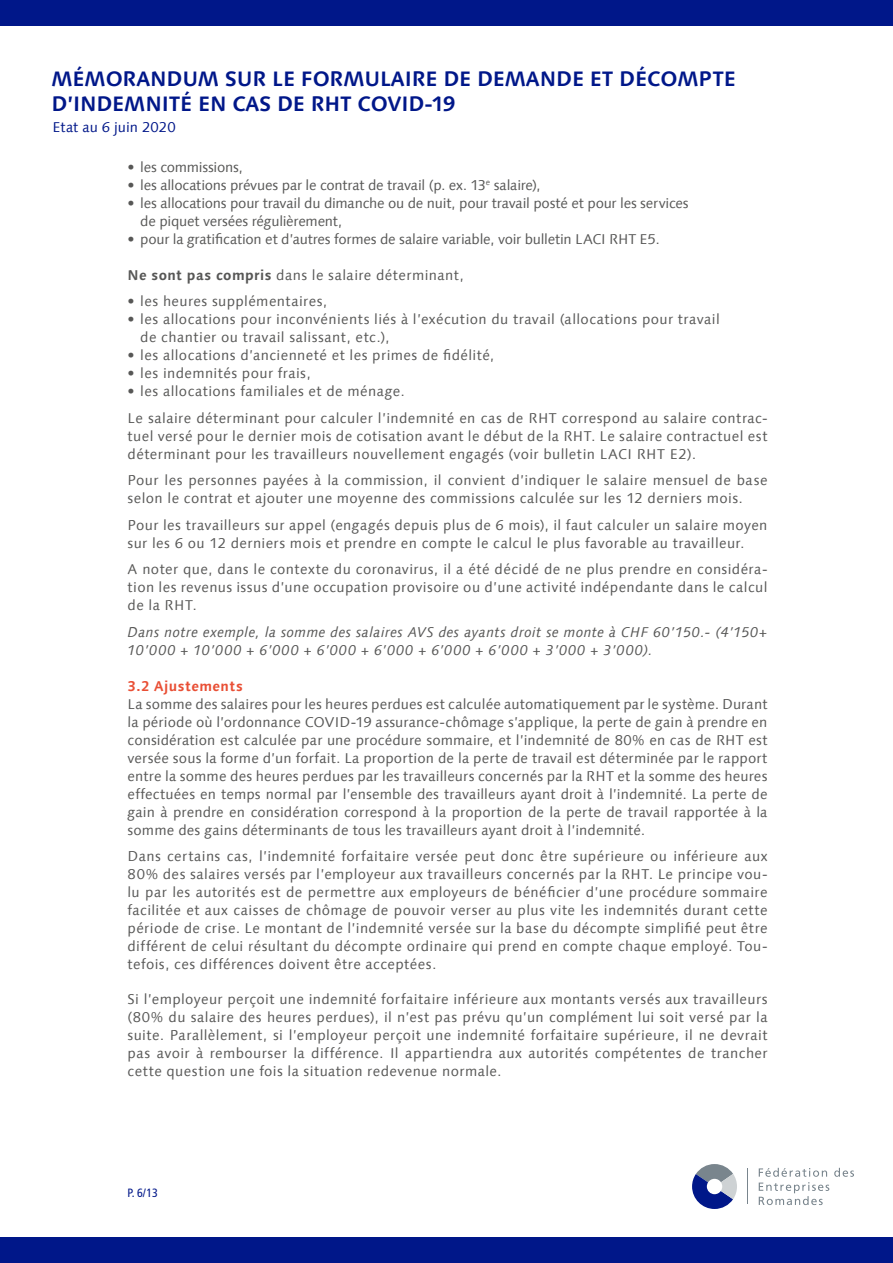
<style>
.page{position:relative;width:893px;height:1263px;background:#fff}
.page>*{position:absolute;margin:0;border:0;box-sizing:border-box;transform-origin:0 0}
.t1{font:700 21px/25.2px "Linotype Syntax Com";letter-spacing:-.01em;color:#001789}
.t2{font:14.25px/18px "Linotype Syntax Com";letter-spacing:.025em;color:#575756}
.t3{font:14.25px/18px "Linotype Syntax Com";letter-spacing:-.015em;color:#575756}
.t4{font:italic 14.25px/18px "Linotype Syntax Com";letter-spacing:.025em;color:#575756}
.t5{font:14.25px "Linotype Syntax Com";letter-spacing:-.02em;color:#575756}
.t6{font:14.25px "Linotype Syntax Com";letter-spacing:.005em;color:#001789}
.t7{font:700 14.25px "Linotype Syntax Com";letter-spacing:.03em;color:#e94f35}
.t8{font:condensed 12px "Frutiger LT";color:#001789}
.s1{font-weight:700}
</style>
<div class="page">
<div style="left:0;top:1237px;width:893px;height:26px;background:#001789"></div>
<div style="left:0;top:0;width:893px;height:26px;background:#001789"></div>
<svg style="left:759px;top:1168px;width:95px;height:37px"></svg>
<svg style="left:692px;top:1164px;width:45px;height:45px"></svg>
<hr style="left:747px;top:1168px;width:1px;height:36px;background:#79858d">
<h1 class="t1" style="left:52px;top:65px;width:686px">MÉMORANDUM SUR LE FORMULAIRE DE DEMANDE ET DÉCOMPTE<br>D’INDEMNITÉ EN CAS DE RHT COVID-19</h1>
<p class="t6" style="left:53px;top:119px;width:125px">Etat au 6 juin 2020</p>
<p class="t5" style="left:128px;top:158px;width:117px">• les commissions,</p>
<p class="t3" style="left:128px;top:176px;width:415px">• les allocations prévues par le contrat de travail (p. ex. 13<sup>e</sup> salaire),</p>
<p class="t3" style="left:140px;top:194px;width:550px;text-indent:-13px">• les allocations pour travail du dimanche ou de nuit, pour travail posté et pour les services de piquet versées régulièrement,</p>
<p class="t3" style="left:128px;top:230px;width:533px">• pour la gratification et d’autres formes de salaire variable, voir bulletin LACI RHT E5.</p>
<p class="t2" style="left:128px;top:266px;width:338px"><span class="s1">Ne sont pas compris</span> dans le salaire déterminant,</p>
<p class="t2" style="left:128px;top:292px;width:201px">• les heures supplémentaires,</p>
<p class="t2" style="left:140px;top:310px;width:581px;text-indent:-13px">• les allocations pour inconvénients liés à l’exécution du travail (allocations pour travail de chantier ou travail salissant, etc.),</p>
<p class="t2" style="left:128px;top:346px;width:368px">• les allocations d’ancienneté et les primes de fidélité,</p>
<p class="t2" style="left:128px;top:364px;width:185px">• les indemnités pour frais,</p>
<p class="t2" style="left:128px;top:378px;width:641px;line-height:26.5px">• les allocations familiales et de ménage.<br>Le salaire déterminant pour calculer l’indemnité en cas de RHT correspond au salaire contrac-</p>
<p class="t2" style="left:128px;top:427px;width:641px">tuel versé pour le dernier mois de cotisation avant le début de la RHT. Le salaire contractuel est déterminant pour les travailleurs nouvellement engagés (voir bulletin LACI RHT E2).</p>
<p class="t2" style="left:128px;top:471px;width:641px">Pour les personnes payées à la commission, il convient d’indiquer le salaire mensuel de base selon le contrat et ajouter une moyenne des commissions calculée sur les 12 derniers mois.</p>
<p class="t2" style="left:128px;top:516px;width:641px">Pour les travailleurs sur appel (engagés depuis plus de 6 mois), il faut calculer un salaire moyen sur les 6 ou 12 derniers mois et prendre en compte le calcul le plus favorable au travailleur.</p>
<p class="t2" style="left:128px;top:560px;width:641px;text-align:justify">A noter que, dans le contexte du coronavirus, il a été décidé de ne plus prendre en considéra&shy;tion les revenus issus d’une occupation provisoire ou d’une activité indépendante dans le calcul de la RHT.</p>
<p class="t4" style="left:128px;top:623px;width:641px">Dans notre exemple, la somme des salaires AVS des ayants droit se monte à CHF 60’150.- (4’150+<br>10’000 + 10’000 + 6’000 + 6’000 + 6’000 + 6’000 + 6’000 + 3’000 + 3’000).</p>
<p class="t7" style="left:128px;top:677px;width:117px">3.2 Ajustements</p>
<p class="t2" style="left:128px;top:695px;width:641px;text-align:justify">La somme des salaires pour les heures perdues est calculée automatiquement par le système. Durant la période où l’ordonnance COVID-19 assurance-chômage s’applique, la perte de gain à prendre en considération est calculée par une procédure sommaire, et l’indemnité de 80% en cas de RHT est versée sous la forme d’un forfait. La proportion de la perte de travail est déterminée par le rapport entre la somme des heures perdues par les travailleurs concernés par la RHT et la somme des heures effectuées en temps normal par l’ensemble des travailleurs ayant droit à l’indemnité. La perte de gain à prendre en considération correspond à la proportion de la perte de travail rapportée à la somme des gains déterminants de tous les travailleurs ayant droit à l’indemnité.</p>
<p class="t2" style="left:128px;top:847px;width:641px;text-align:justify">Dans certains cas, l’indemnité forfaitaire versée peut donc être supérieure ou inférieure aux 80% des salaires versés par l’employeur aux travailleurs concernés par la RHT. Le principe vou&shy;lu par les autorités est de permettre aux employeurs de bénéficier d’une procédure sommaire facilitée et aux caisses de chômage de pouvoir verser au plus vite les indemnités durant cette période de crise. Le montant de l’indemnité versée sur la base du décompte simplifié peut être différent de celui résultant du décompte ordinaire qui prend en compte chaque employé. Tou&shy;tefois, ces différences doivent être acceptées.</p>
<p class="t2" style="left:128px;top:990px;width:641px;text-align:justify">Si l’employeur perçoit une indemnité forfaitaire inférieure aux montants versés aux travailleurs (80% du salaire des heures perdues), il n’est pas prévu qu’un complément lui soit versé par la suite. Parallèlement, si l’employeur perçoit une indemnité forfaitaire supérieure, il ne devrait pas avoir à rembourser la différence. Il appartiendra aux autorités compétentes de trancher cette question une fois la situation redevenue normale.</p>
<p class="t8" style="left:128px;top:1186px;width:32px">P. 6/13</p>
</div>
